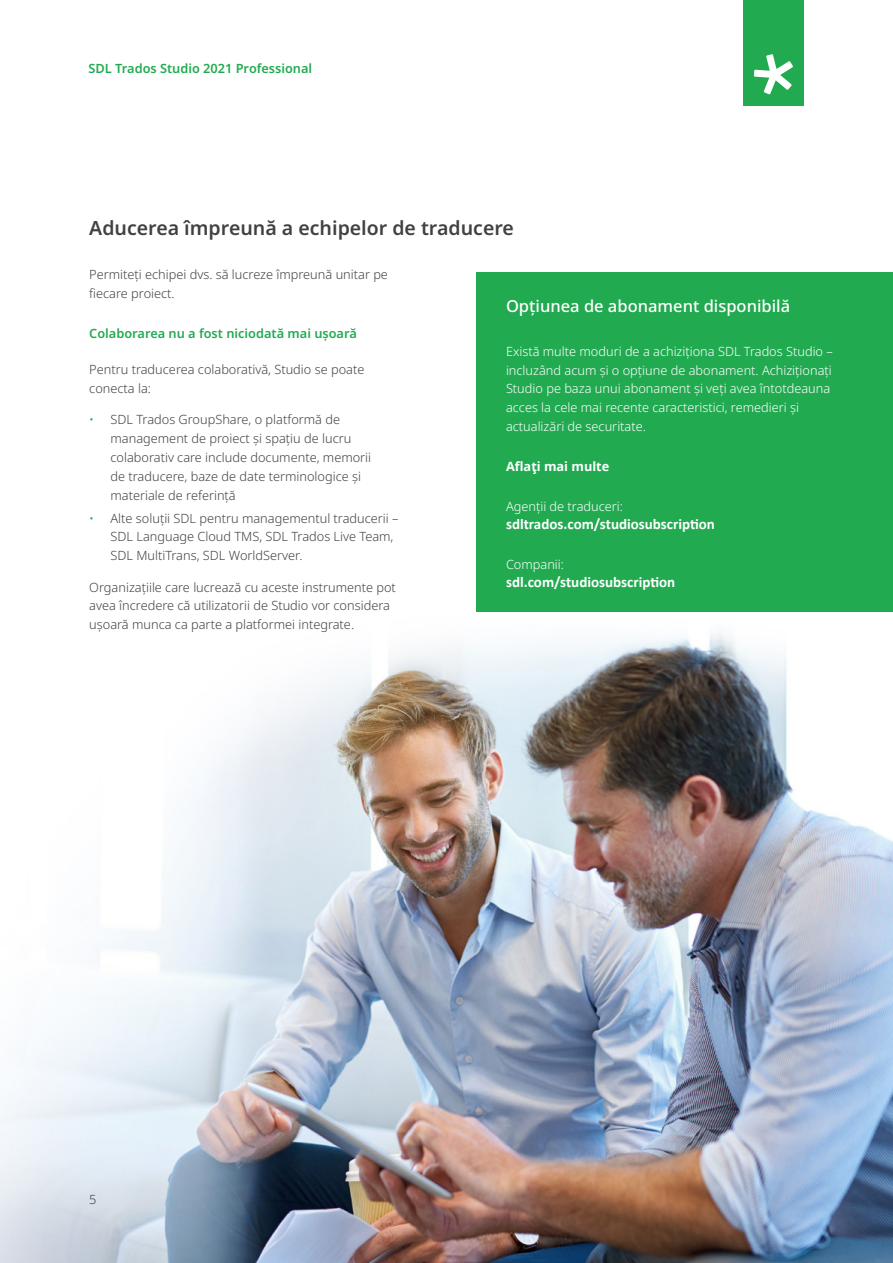
<style>
.page{position:relative;width:893px;height:1263px;background:#fff}
.page>*{position:absolute;margin:0;border:0;box-sizing:border-box;transform-origin:0 0}
.t1{font:600 19.5px "Noto Sans";color:#414141}
.t2{font:500 16.5px "Noto Sans";color:#fff}
.t3{font:700 15px "Calibri";color:#fff}
.t4{font:300 12.75px/18.8px "Noto Sans";color:#414141}
.t5{font:300 12.75px/18.8px "Noto Sans";color:#fff}
.t6{font:600 12.75px "Noto Sans";color:#22aa51}
.t7{font:700 12.75px "Noto Sans";color:#fff}
.s1{color:#22aa51}
</style>
<div class="page">
<img style="left:0;top:634px;width:893px;height:629px">
<div style="left:743px;top:0;width:60px;height:105px;background:#22aa51"></div>
<svg style="left:754px;top:54px;width:39px;height:40px"></svg>
<div style="left:476px;top:273px;width:417px;height:339px;background:#22aa51"></div>
<p class="t6" style="left:89px;top:60px;width:225px">SDL Trados Studio 2021 Professional</p>
<h1 class="t1" style="left:89px;top:214px;width:426px">Aducerea împreună a echipelor de traducere</h1>
<p class="t4" style="left:89px;top:265px;width:300px">Permiteți echipei dvs. să lucreze împreună unitar pe fiecare proiect.</p>
<p class="t6" style="left:89px;top:325px;width:269px">Colaborarea nu a fost niciodată mai uşoară</p>
<p class="t4" style="left:89px;top:360px;width:277px">Pentru traducerea colaborativă, Studio se poate conecta la:</p>
<p class="t4" style="left:111px;top:411px;width:262px;text-indent:-21px"><span class="s1">•</span> SDL Trados GroupShare, o platformă de management de proiect și spaţiu de lucru colaborativ care include documente, memorii de traducere, baze de date terminologice și materiale de referinţă</p>
<p class="t4" style="left:111px;top:509px;width:289px;text-indent:-21px"><span class="s1">•</span> Alte soluţii SDL pentru managementul traducerii –<br>SDL Language Cloud TMS, SDL Trados Live Team,<br>SDL MultiTrans, SDL WorldServer.</p>
<p class="t4" style="left:89px;top:578px;width:308px">Organizaţiile care lucrează cu aceste instrumente pot avea încredere că utilizatorii de Studio vor considera uşoară munca ca parte a platformei integrate.</p>
<p class="t2" style="left:506px;top:294px;width:286px">Opţiunea de abonament disponibilă</p>
<p class="t5" style="left:506px;top:342px;width:328px">Există multe moduri de a achiziționa SDL Trados Studio – incluzând acum și o opțiune de abonament. Achiziţionați Studio pe baza unui abonament și veți avea întotdeauna acces la cele mai recente caracteristici, remedieri și actualizări de securitate.</p>
<p class="t7" style="left:506px;top:457px;width:105px">Aflaţi mai multe</p>
<p class="t5" style="left:506px;top:497px;width:118px">Agenţii de traduceri:</p>
<p class="t3" style="left:506px;top:513px;width:210px">sdltrados.com/studiosubscription</p>
<p class="t5" style="left:506px;top:555px;width:59px">Companii:</p>
<p class="t3" style="left:506px;top:571px;width:171px">sdl.com/studiosubscription</p>
<p class="t4" style="left:89px;top:1191px;width:9px">5</p>
</div>
